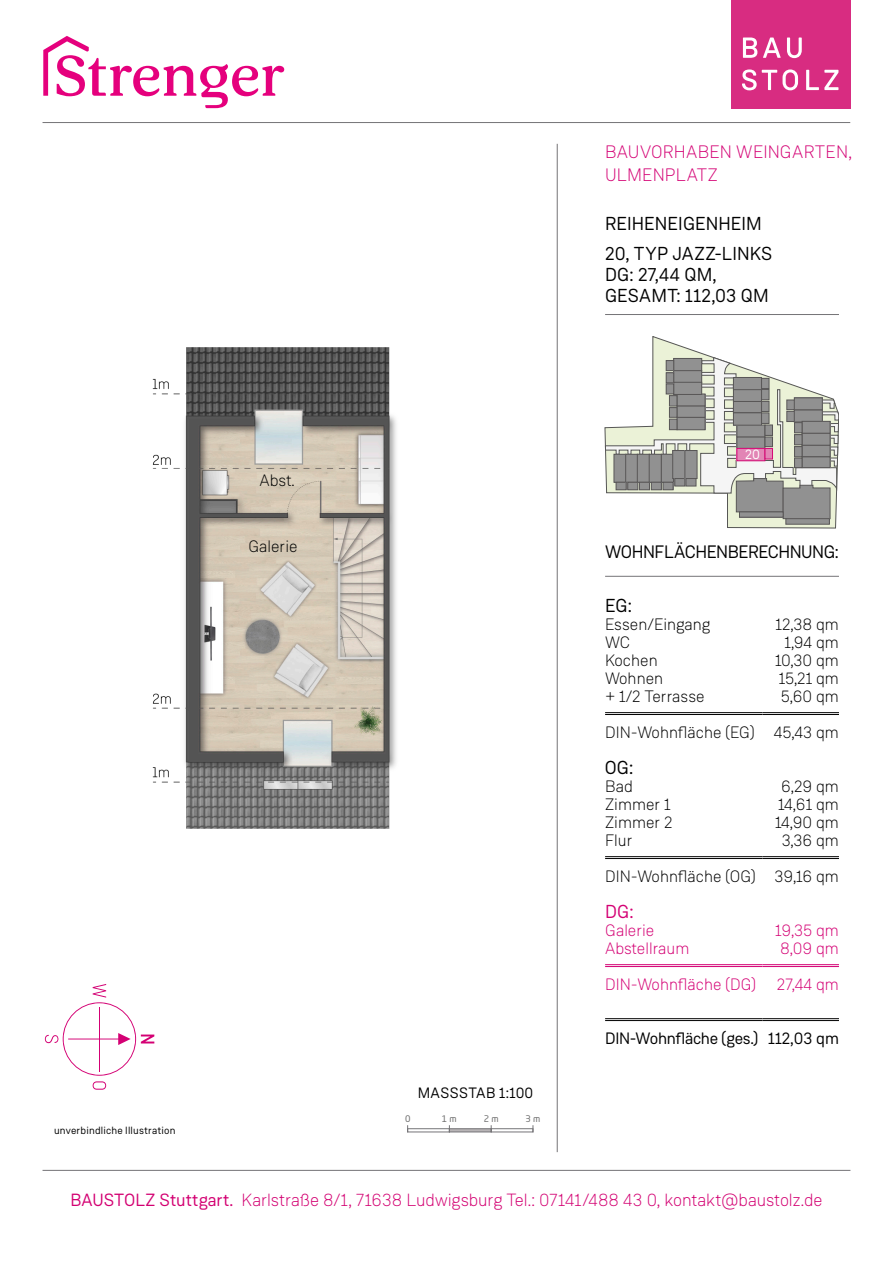
<style>
.page{position:relative;width:893px;height:1263px;background:#fff}
.page>*{position:absolute;margin:0;border:0;box-sizing:border-box;transform-origin:0 0}
.subline_schwarz{font:18.75px/21px "Weissenhof Grotesk";letter-spacing:.005em;color:#000}
._03_Zwischenhead_12{font:18.75px "Weissenhof Grotesk";color:#000}
._03_Zwischenhead_12-2{font:18.75px "Weissenhof Grotesk";color:#d40074}
._02_Subline_22pt_Sch{font:300 18px "Weissenhof Grotesk";letter-spacing:.005em;color:#d40074}
.subline_schwarz-2{font:18px "Weissenhof Grotesk";letter-spacing:-.03em;color:#000}
.t1{font:300 17.7px "Weissenhof Grotesk";letter-spacing:-.005em;color:#d30072}
.Helv-10pt-weiss-link{font:300 16.5px "Weissenhof Grotesk";color:#000}
.Helv-10pt-weiss-rech{font:300 16.5px "Weissenhof Grotesk";color:#000}
.Links-fett-doppel{font:300 16.5px "Weissenhof Grotesk";color:#000}
.Links-fett-doppel-2{font:16.5px "Weissenhof Grotesk";letter-spacing:-.02em;color:#000}
.Helv-10pt-weiss-link-2{font:300 16.5px "Weissenhof Grotesk";color:#d40074}
.Links-fett-doppel-3{font:300 16.5px "Weissenhof Grotesk";color:#d40074}
.rechts-fett-doppel{font:300 16.5px "Weissenhof Grotesk";letter-spacing:-.005em;color:#000}
.Helv-10pt-weiss-rech-2{font:300 16.5px "Weissenhof Grotesk";color:#d40074}
.Text-im-Grundriss{font:300 16.5px "Weissenhof Grotesk";color:#000}
.rechts-fett-doppel-2{font:16.5px "Weissenhof Grotesk";color:#000}
.rechts-fett-doppel-3{font:300 16.5px "Weissenhof Grotesk";color:#d40074}
._03_Zwischenhead_12-3{font:15px "Weissenhof Grotesk";letter-spacing:.025em;color:#000}
._05_Nummern-Geschoss{font:13.5px "Weissenhof Grotesk";color:#fff}
._03_Zwischenhead_12-4{font:10.5px "Weissenhof Grotesk";letter-spacing:.015em;color:#000}
.t2{font:9px "Neo Tech Std";color:#6e6e6e}
.s1{font-weight:400}
</style>
<div class="page">
<hr style="left:43px;top:1170px;width:807px;height:1px;background:#757477">
<div style="left:407px;top:1128px;width:43px;height:4px;border:1px solid #757477"></div>
<div style="left:491px;top:1128px;width:42px;height:4px;border:1px solid #757477"></div>
<svg style="left:450px;top:1128px;width:41px;height:4px"></svg>
<svg style="left:45px;top:984px;width:109px;height:106px"></svg>
<hr style="left:557px;top:144px;width:1px;height:1008px;background:#757477">
<hr style="left:43px;top:122px;width:807px;height:1px;background:#757477">
<img style="left:152px;top:347px;width:244px;height:481px">
<svg style="left:605px;top:336px;width:234px;height:192px"></svg>
<div style="left:739px;top:512px;width:44px;height:5px;background:#919191"></div>
<div style="left:739px;top:512px;width:44px;height:5px;border:1px solid #595757"></div>
<div style="left:786px;top:519px;width:43px;height:5px;background:#919191"></div>
<div style="left:786px;top:518px;width:43px;height:6px;border:1px solid #595757"></div>
<div style="left:737px;top:448px;width:28px;height:13px;background:#e285b5"></div>
<div style="left:737px;top:448px;width:28px;height:13px;border:1px solid #d40c76"></div>
<div style="left:765px;top:448px;width:7px;height:11px;background:#e285b5"></div>
<div style="left:765px;top:448px;width:8px;height:11px;border:1px solid #d40c76"></div>
<hr style="left:605px;top:314px;width:234px;height:1px;background:#757477">
<hr style="left:605px;top:856px;width:157px;height:1px;background:#000">
<hr style="left:605px;top:858px;width:157px;height:1px;background:#000">
<hr style="left:762px;top:856px;width:77px;height:1px;background:#000">
<hr style="left:762px;top:858px;width:77px;height:1px;background:#000">
<hr style="left:605px;top:964px;width:157px;height:1px;background:#d40074">
<hr style="left:605px;top:966px;width:157px;height:1px;background:#d40074">
<hr style="left:762px;top:964px;width:77px;height:1px;background:#d40074">
<hr style="left:762px;top:966px;width:77px;height:1px;background:#d40074">
<hr style="left:605px;top:576px;width:234px;height:1px;background:#757477">
<hr style="left:605px;top:712px;width:157px;height:1px;background:#000">
<hr style="left:605px;top:714px;width:157px;height:1px;background:#000">
<hr style="left:762px;top:712px;width:77px;height:1px;background:#000">
<hr style="left:762px;top:714px;width:77px;height:1px;background:#000">
<hr style="left:605px;top:1018px;width:157px;height:1px;background:#000">
<hr style="left:605px;top:1020px;width:157px;height:1px;background:#000">
<hr style="left:762px;top:1018px;width:77px;height:1px;background:#000">
<hr style="left:762px;top:1020px;width:77px;height:1px;background:#000">
<svg style="left:43px;top:36px;width:241px;height:72px"></svg>
<div style="left:731px;top:0;width:119px;height:108px;background:#d82c81"></div>
<svg style="left:742px;top:38px;width:96px;height:52px"></svg>
<p class="_02_Subline_22pt_Sch" style="left:605px;top:141px;width:248px">BAUVORHABEN WEINGARTEN,</p>
<p class="_02_Subline_22pt_Sch" style="left:605px;top:164px;width:114px">ULMENPLATZ</p>
<p class="subline_schwarz" style="left:605px;top:213px;width:158px">REIHENEIGENHEIM</p>
<p class="subline_schwarz" style="left:605px;top:243px;width:169px">20, TYP JAZZ-LINKS<br>DG: 27,44 QM,<br>GESAMT: 112,03 QM</p>
<p class="Text-im-Grundriss" style="left:259px;top:471px;width:37px">Abst.</p>
<p class="Text-im-Grundriss" style="left:248px;top:537px;width:51px">Galerie</p>
<p class="_03_Zwischenhead_12-4" style="left:54px;top:1124px;width:123px">unverbindliche Illustration</p>
<p class="_03_Zwischenhead_12-3" style="left:418px;top:1084px;width:117px">MASSSTAB 1:100</p>
<p class="t2" style="left:405px;top:1113px;width:7px">0</p>
<p class="t2" style="left:442px;top:1113px;width:16px">1 m</p>
<p class="t2" style="left:484px;top:1113px;width:16px">2 m</p>
<p class="t2" style="left:526px;top:1113px;width:16px">3 m</p>
<p class="_05_Nummern-Geschoss" style="left:745px;top:446px;width:16px">20</p>
<p class="subline_schwarz-2" style="left:605px;top:541px;width:235px">WOHNFLÄCHENBERECHNUNG:</p>
<p class="_03_Zwischenhead_12" style="left:605px;top:594px;width:28px">EG:</p>
<p class="Helv-10pt-weiss-link" style="left:605px;top:615px;width:107px">Essen/Eingang</p>
<p class="Helv-10pt-weiss-rech" style="left:775px;top:615px;width:65px">12,38 qm</p>
<p class="Helv-10pt-weiss-link" style="left:605px;top:633px;width:27px">WC</p>
<p class="Helv-10pt-weiss-rech" style="left:784px;top:633px;width:56px">1,94 qm</p>
<p class="Helv-10pt-weiss-link" style="left:605px;top:651px;width:54px">Kochen</p>
<p class="Helv-10pt-weiss-rech" style="left:775px;top:651px;width:65px">10,30 qm</p>
<p class="Helv-10pt-weiss-link" style="left:605px;top:669px;width:60px">Wohnen</p>
<p class="Helv-10pt-weiss-rech" style="left:779px;top:669px;width:62px">15,21 qm</p>
<p class="Helv-10pt-weiss-link" style="left:605px;top:687px;width:101px">+ 1/2 Terrasse</p>
<p class="Helv-10pt-weiss-rech" style="left:781px;top:687px;width:60px">5,60 qm</p>
<p class="Links-fett-doppel" style="left:605px;top:723px;width:151px">DIN-Wohnfläche (EG)</p>
<p class="rechts-fett-doppel" style="left:774px;top:723px;width:67px">45,43 qm</p>
<p class="_03_Zwischenhead_12" style="left:605px;top:756px;width:30px">OG:</p>
<p class="Helv-10pt-weiss-link" style="left:605px;top:777px;width:29px">Bad</p>
<p class="Helv-10pt-weiss-rech" style="left:781px;top:777px;width:59px">6,29 qm</p>
<p class="Helv-10pt-weiss-link" style="left:605px;top:795px;width:67px">Zimmer 1</p>
<p class="Helv-10pt-weiss-rech" style="left:778px;top:795px;width:62px">14,61 qm</p>
<p class="Helv-10pt-weiss-link" style="left:605px;top:813px;width:69px">Zimmer 2</p>
<p class="Helv-10pt-weiss-rech" style="left:775px;top:813px;width:65px">14,90 qm</p>
<p class="Helv-10pt-weiss-link" style="left:605px;top:831px;width:29px">Flur</p>
<p class="Helv-10pt-weiss-rech" style="left:782px;top:831px;width:59px">3,36 qm</p>
<p class="Links-fett-doppel" style="left:605px;top:867px;width:152px">DIN-Wohnfläche (OG)</p>
<p class="rechts-fett-doppel" style="left:774px;top:867px;width:66px">39,16 qm</p>
<p class="Helv-10pt-weiss-link-2" style="left:605px;top:921px;width:51px">Galerie</p>
<p class="Helv-10pt-weiss-rech-2" style="left:775px;top:921px;width:65px">19,35 qm</p>
<p class="Helv-10pt-weiss-link-2" style="left:605px;top:939px;width:86px">Abstellraum</p>
<p class="Helv-10pt-weiss-rech-2" style="left:780px;top:939px;width:60px">8,09 qm</p>
<p class="Links-fett-doppel-3" style="left:605px;top:975px;width:153px">DIN-Wohnfläche (DG)</p>
<p class="rechts-fett-doppel-3" style="left:777px;top:975px;width:64px">27,44 qm</p>
<p class="_03_Zwischenhead_12-2" style="left:605px;top:900px;width:30px">DG:</p>
<p class="Links-fett-doppel-2" style="left:605px;top:1028px;width:155px">DIN-Wohnfläche (ges.)</p>
<p class="rechts-fett-doppel-2" style="left:768px;top:1028px;width:72px">112,03 qm</p>
<p class="t1" style="left:70px;top:1189px;width:754px"><span class="s1">BAUSTOLZ Stuttgart.</span> Karlstraße 8/1, 71638 Ludwigsburg Tel.: 07141/488 43 0, kontakt@baustolz.de</p>
</div>
